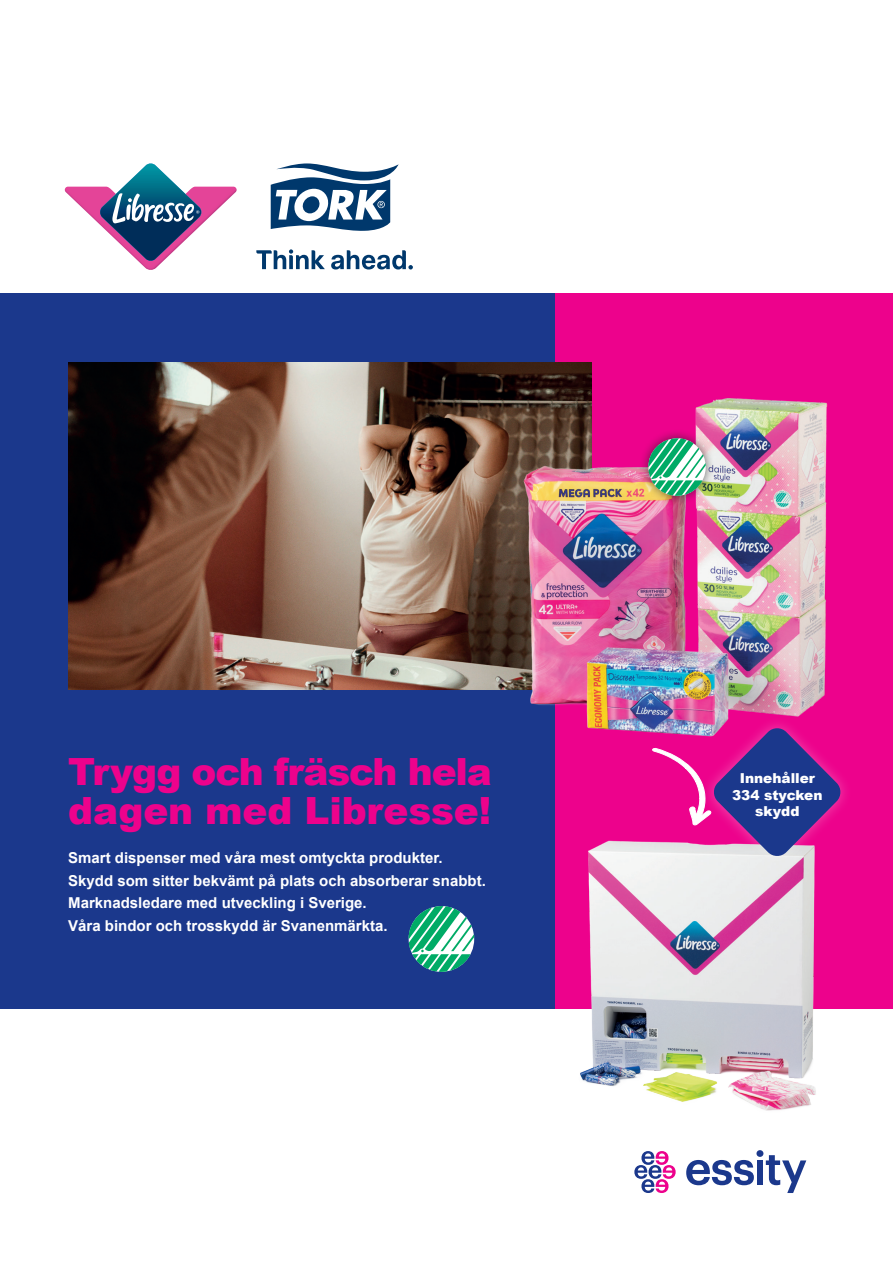
<style>
.page{position:relative;width:893px;height:1263px;background:#fff}
.page>*{position:absolute;margin:0;border:0;box-sizing:border-box;transform-origin:0 0}
.t1{font:900 37.5px/39px "Arial";letter-spacing:-.005em;color:#ed028c}
.t2{font:700 15px/22.5px "Arial";color:#fff}
.t3{font:900 13.65px/16.5px "Arial";color:#fff;text-align:center}
</style>
<div class="page">
<div style="left:555px;top:293px;width:338px;height:715px;background:#ed028c"></div>
<div style="left:0;top:293px;width:555px;height:715px;background:#1b388c"></div>
<div style="left:757px;top:1160px;width:6px;height:25px;background:#1b388c"></div>
<div style="left:756px;top:1150px;width:7px;height:7px;background:#1b388c;border-radius:50%"></div>
<svg style="left:766px;top:1155px;width:40px;height:38px"></svg>
<svg style="left:686px;top:1160px;width:68px;height:25px"></svg>
<svg style="left:634px;top:1151px;width:42px;height:42px"></svg>
<img style="left:68px;top:363px;width:523px;height:327px">
<svg style="left:408px;top:906px;width:66px;height:66px"></svg>
<svg style="left:65px;top:163px;width:172px;height:107px"></svg>
<svg style="left:256px;top:249px;width:69px;height:20px"></svg>
<svg style="left:331px;top:250px;width:82px;height:19px"></svg>
<svg style="left:271px;top:163px;width:128px;height:68px"></svg>
<img style="left:561px;top:840px;width:268px;height:271px">
<div style="left:700px;top:715px;width:153px;height:154px;background:#fff;opacity:.3"></div>
<svg style="left:652px;top:765px;width:190px;height:92px"></svg>
<img style="left:505px;top:374px;width:344px;height:391px">
<div style="left:639px;top:429px;width:75px;height:76px;background:#231f20;opacity:.6"></div>
<svg style="left:648px;top:438px;width:58px;height:58px;background:#80ba9e"></svg>
<h1 class="t1" style="left:68px;top:751px;width:425px">Trygg och fräsch hela dagen med Libresse!</h1>
<p class="t2" style="left:68px;top:847px;width:419px">Smart dispenser med våra mest omtyckta produkter.<br>Skydd som sitter bekvämt på plats och absorberar snabbt.<br>Marknadsledare med utveckling i Sverige.<br>Våra bindor och trosskydd är Svanenmärkta.</p>
<p class="t3" style="left:732px;top:770px;width:92px">Innehåller<br>334 stycken skydd</p>
</div>
